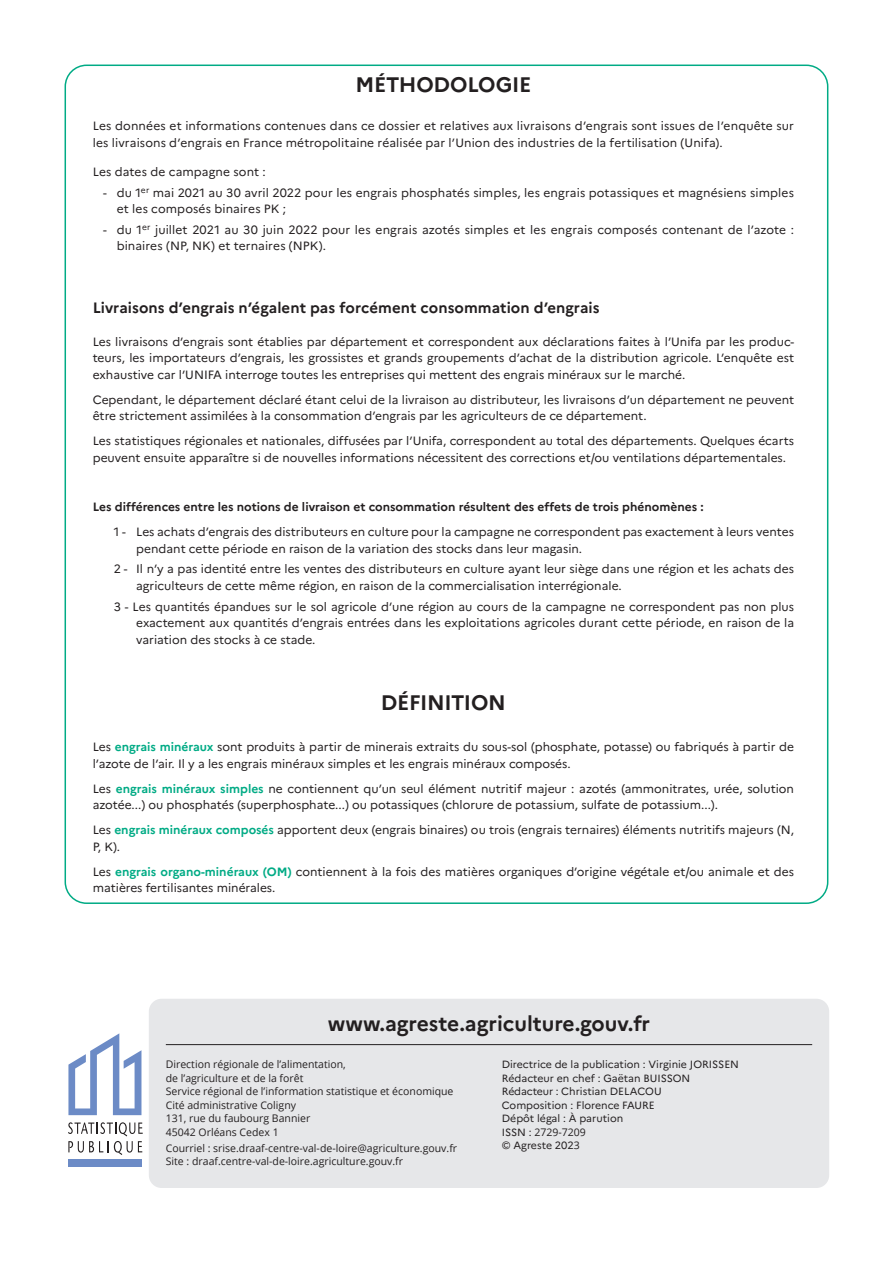
<style>
.page{position:relative;width:893px;height:1263px;background:#fff}
.page>*{position:absolute;margin:0;border:0;box-sizing:border-box;transform-origin:0 0}
.Titre_encadré{font:700 21px "Marianne";letter-spacing:-.01em;color:#231f20}
.Titre_encadré-2{font:700 15px "Marianne";letter-spacing:.005em;color:#231f20}
.Titre_encadré-3{font:12px/16.5px "Marianne";color:#231f20}
.Titre_encadré-4{font:700 12px "Marianne";color:#231f20}
.t1{font:10.5px "Open Sans";color:#231f20}
.t2{font:10.5px/13.5px "Marianne";color:#231f20}
.s1{font-weight:700;color:#00ab85}
.s2{font-family:"Open Sans"}
</style>
<div class="page">
<div style="left:68px;top:1159px;width:74px;height:8px;background:#6c8bc6"></div>
<svg style="left:68px;top:1122px;width:75px;height:33px"></svg>
<svg style="left:68px;top:1033px;width:73px;height:82px"></svg>
<div style="left:149px;top:999px;width:680px;height:189px;background:#e6e7e9;border-radius:13px"></div>
<hr style="left:166px;top:1044px;width:646px;height:1px;background:#231f20">
<p class="Titre_encadré" style="left:355px;top:72px;width:177px">MÉTHODOLOGIE</p>
<p class="Titre_encadré-3" style="left:93px;top:117px;width:703px">Les données et informations contenues dans ce dossier et relatives aux livraisons d’engrais sont issues de l’enquête sur les livraisons d’engrais en France métropolitaine réalisée par l’Union des industries de la fertilisation (Unifa).</p>
<p class="Titre_encadré-3" style="left:93px;top:163px;width:175px">Les dates de campagne sont :</p>
<p class="Titre_encadré-3" style="left:117px;top:184px;width:679px;text-indent:-14px">- du 1<sup>er</sup> mai 2021 au 30 avril 2022 pour les engrais phosphatés simples, les engrais potassiques et magnésiens simples et les composés binaires PK ;</p>
<p class="Titre_encadré-3" style="left:117px;top:221px;width:679px;text-indent:-14px">- du 1<sup>er</sup> juillet 2021 au 30 juin 2022 pour les engrais azotés simples et les engrais composés contenant de l’azote : binaires (NP, NK) et ternaires (NPK).</p>
<p class="Titre_encadré-2" style="left:93px;top:298px;width:508px">Livraisons d’engrais n’égalent pas forcément consommation d’engrais</p>
<p class="Titre_encadré-3" style="left:93px;top:333px;width:703px;text-align:justify">Les livraisons d’engrais sont établies par département et correspondent aux déclarations faites à l’Unifa par les produc&shy;teurs, les importateurs d’engrais, les grossistes et grands groupements d’achat de la distribution agricole. L’enquête est exhaustive car l’UNIFA interroge toutes les entreprises qui mettent des engrais minéraux sur le marché.</p>
<p class="Titre_encadré-3" style="left:93px;top:391px;width:703px">Cependant, le département déclaré étant celui de la livraison au distributeur, les livraisons d’un département ne peuvent être strictement assimilées à la consommation d’engrais par les agriculteurs de ce département.</p>
<p class="Titre_encadré-3" style="left:93px;top:433px;width:703px">Les statistiques régionales et nationales, diffusées par l’Unifa, correspondent au total des départements. Quelques écarts peuvent ensuite apparaître si de nouvelles informations nécessitent des corrections et/ou ventilations départementales.</p>
<p class="Titre_encadré-4" style="left:93px;top:499px;width:612px">Les différences entre les notions de livraison et consommation résultent des effets de trois phénomènes :</p>
<p class="Titre_encadré-3" style="left:136px;top:524px;width:659px;text-indent:-22px">1 - Les achats d’engrais des distributeurs en culture pour la campagne ne correspondent pas exactement à leurs ventes pendant cette période en raison de la variation des stocks dans leur magasin.</p>
<p class="Titre_encadré-3" style="left:136px;top:561px;width:659px;text-indent:-22px">2 - Il n’y a pas identité entre les ventes des distributeurs en culture ayant leur siège dans une région et les achats des agriculteurs de cette même région, en raison de la commercialisation interrégionale.</p>
<p class="Titre_encadré-3" style="left:136px;top:598px;width:659px;text-align:justify;text-indent:-22px">3 - Les quantités épandues sur le sol agricole d’une région au cours de la campagne ne correspondent pas non plus exactement aux quantités d’engrais entrées dans les exploitations agricoles durant cette période, en raison de la variation des stocks à ce stade.</p>
<p class="Titre_encadré" style="left:381px;top:689px;width:127px">DÉFINITION</p>
<p class="Titre_encadré-3" style="left:93px;top:739px;width:703px">Les <span class="s1">engrais minéraux</span> sont produits à partir de minerais extraits du sous-sol (phosphate, potasse) ou fabriqués à partir de l’azote de l’air. Il y a les engrais minéraux simples et les engrais minéraux composés.</p>
<p class="Titre_encadré-3" style="left:93px;top:780px;width:703px">Les <span class="s1">engrais minéraux simples</span> ne contiennent qu’un seul élément nutritif majeur : azotés (ammonitrates, urée, solution azotée...) ou phosphatés (superphosphate...) ou potassiques (chlorure de potassium, sulfate de potassium...).</p>
<p class="Titre_encadré-3" style="left:93px;top:822px;width:703px">Les <span class="s1">engrais minéraux composés</span> apportent deux (engrais binaires) ou trois (engrais ternaires) éléments nutritifs majeurs (N,<br>P, K).</p>
<p class="Titre_encadré-3" style="left:93px;top:863px;width:703px">Les <span class="s1">engrais organo-minéraux (OM)</span> contiennent à la fois des matières organiques d’origine végétale et/ou animale et des matières fertilisantes minérales.</p>
<p class="Titre_encadré" style="left:328px;top:1010px;width:324px">www.agreste.agriculture.gouv.fr</p>
<p class="t1" style="left:166px;top:1057px;width:181px">Direction régionale de l’alimentation,</p>
<p class="t1" style="left:166px;top:1071px;width:139px">de l’agriculture et de la forêt</p>
<p class="t1" style="left:166px;top:1084px;width:289px">Service régional de l’information statistique et économique</p>
<p class="t1" style="left:166px;top:1098px;width:132px">Cité administrative Coligny</p>
<p class="t1" style="left:166px;top:1111px;width:146px">131, rue du faubourg Bannier</p>
<p class="t1" style="left:166px;top:1125px;width:114px">45042 Orléans Cedex 1</p>
<p class="t1" style="left:166px;top:1140px;width:293px">Courriel : srise.draaf-centre-val-de-loire@agriculture.gouv.fr</p>
<p class="t1" style="left:166px;top:1154px;width:239px">Site : draaf.centre-val-de-loire.agriculture.gouv.fr</p>
<p class="t2" style="left:502px;top:1058px;width:239px">Directrice de la publication : Virginie JORISSEN</p>
<p class="t2" style="left:502px;top:1071px;width:190px">Rédacteur en chef : Gaëtan BUISSON<br>Rédacteur : Christian DELACOU</p>
<p class="t2" style="left:502px;top:1098px;width:155px">Composition : Florence FAURE</p>
<p class="t2" style="left:502px;top:1112px;width:123px">Dépôt légal : À parution<br>ISSN : <span class="s2">2729-7209</span></p>
<p class="t2" style="left:502px;top:1139px;width:80px">© Agreste 202<span class="s2">3</span></p>
</div>
